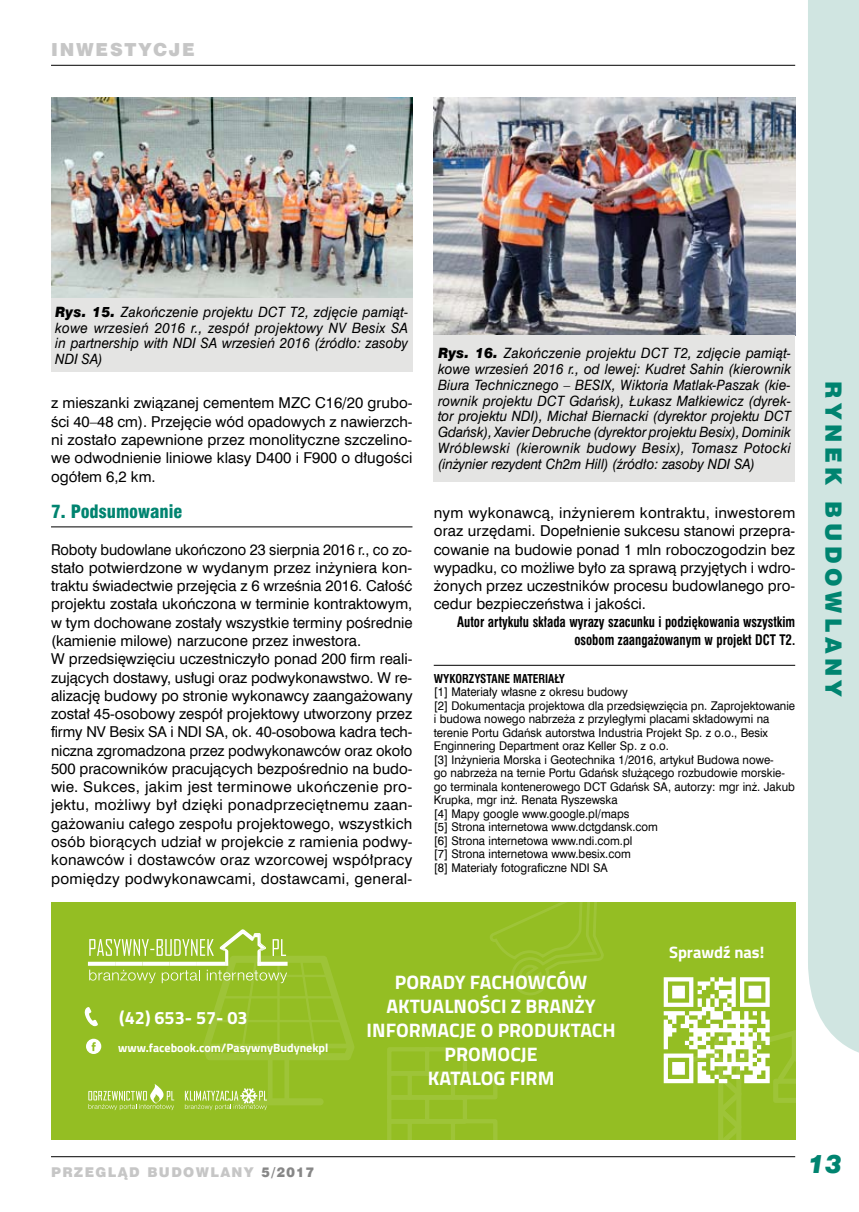
<style>
.page{position:relative;width:859px;height:1212px;background:#fff}
.page>*{position:absolute;margin:0;border:0;box-sizing:border-box;transform-origin:0 0}
.t1{font:italic 25.5px "Swis 721 Blk EU";color:#008470}
.t2{font:22.5px "Swis 721 Blk EU";color:#008470}
.t3{font:700 19.5px/24px "Titillium Web";color:#fff;text-align:center}
.t4{font:18px "Swis 721 Blk Cn EU";color:#008470}
.t5{font:700 18px "Titillium Web";color:#fff}
.t6{font:18px "Swis 721 Blk EU";letter-spacing:.1em;color:#c6c6c6}
.t7{font:700 16.5px "Titillium Web";color:#fff}
.t8{font:15px/18.3px "Swis 721 EU Normal";color:#000;text-align:justify}
.t9{font:14.25px/15.8px "Swis 721 EU Italic";letter-spacing:.005em;color:#000;text-align:justify;scale:.95 1}
.t10{font:700 14.25px/18px "Swis 721 Cn EU";color:#000;text-align:right;scale:.9 1}
.t11{font:13.5px "Swis 721 Blk EU";letter-spacing:.1em;color:#c6c6c6}
.t12{font:12px/13.5px "Swis 721 EU Normal";color:#000;scale:.95 1}
.t13{font:700 12px "Titillium Web";color:#fff}
.t14{font:700 12px "Swis 721 Cn EU";color:#000;scale:.95 1}
.s1{font-family:"Swis 721 Blk EU";font-style:italic}
.s2{color:#878787}
</style>
<div class="page">
<hr style="left:51px;top:1156px;width:744px;height:1px;background:#000">
<hr style="left:51px;top:65px;width:744px;height:1px;background:#000">
<div style="left:808px;top:0;width:51px;height:1053px;background:#d0e5e1"></div>
<hr style="left:51px;top:527px;width:361px;height:1px;background:#000">
<hr style="left:434px;top:665px;width:361px;height:1px;background:#000">
<img style="left:51px;top:98px;width:361px;height:201px">
<img style="left:434px;top:98px;width:361px;height:237px">
<div style="left:51px;top:299px;width:361px;height:73px;background:#e4e4e3"></div>
<div style="left:434px;top:335px;width:361px;height:146px;background:#e4e4e3"></div>
<div style="left:51px;top:902px;width:744px;height:238px;background:#94be23"></div>
<svg style="left:387px;top:1047px;width:110px;height:93px"></svg>
<svg style="left:490px;top:902px;width:114px;height:93px"></svg>
<svg style="left:664px;top:977px;width:131px;height:163px"></svg>
<svg style="left:84px;top:929px;width:270px;height:181px"></svg>
<p class="t6" style="left:51px;top:38px;width:26px">INWE</p>
<p class="t6" style="left:110px;top:38px;width:84px">STYCJE</p>
<p class="t9" style="left:55px;top:304px;width:373px"><span class="s1">Rys. 15.</span> Zakończenie projektu DCT T2, zdjęcie pamiąt&shy;kowe wrzesień 2016 r., zespół projektowy NV Besix SA in partnership with NDI SA wrzesień 2016 (źródło: zasoby NDI SA)</p>
<p class="t8" style="left:51px;top:394px;width:363px">z mieszanki związanej cementem MZC C16/20 grubo&shy;ści 40–48 cm). Przejęcie wód opadowych z nawierzch&shy;ni zostało zapewnione przez monolityczne szczelino&shy;we odwodnienie liniowe klasy D400 i F900 o długości ogółem 6,2 km.</p>
<p class="t4" style="left:51px;top:500px;width:133px">7. Podsumowanie</p>
<p class="t8" style="left:51px;top:541px;width:363px;text-align:left">Roboty budowlane ukończono 23 sierpnia 2016 r., co zo&shy;stało potwierdzone w wydanym przez inżyniera kon&shy;traktu świadectwie przejęcia z 6 września 2016. Całość projektu została ukończona w terminie kontraktowym, w tym dochowane zostały wszystkie terminy pośrednie (kamienie milowe) narzucone przez inwestora.<br>W przedsięwzięciu uczestniczyło ponad 200 firm reali&shy;zujących dostawy, usługi oraz podwykonawstwo. W re&shy;alizację budowy po stronie wykonawcy zaangażowany został 45-osobowy zespół projektowy utworzony przez firmy NV Besix SA i NDI SA, ok. 40-osobowa kadra tech&shy;niczna zgromadzona przez podwykonawców oraz około 500 pracowników pracujących bezpośrednio na budo&shy;wie. Sukces, jakim jest terminowe ukończenie pro&shy;jektu, możliwy był dzięki ponadprzeciętnemu zaan&shy;gażowaniu całego zespołu projektowego, wszystkich osób biorących udział w projekcie z ramienia podwy&shy;konawców i dostawców oraz wzorcowej współpracy pomiędzy podwykonawcami, dostawcami, general-</p>
<p class="t9" style="left:438px;top:346px;width:373px"><span class="s1">Rys. 16.</span> Zakończenie projektu DCT T2, zdjęcie pamiąt&shy;kowe wrzesień 2016 r., od lewej: Kudret Sahin (kierownik Biura Technicznego – BESIX, Wiktoria Matlak-Paszak (kie&shy;rownik projektu DCT Gdańsk), Łukasz Małkiewicz (dyrek&shy;tor projektu NDI), Michał Biernacki (dyrektor projektu DCT Gdańsk), Xavier Debruche (dyrektor projektu Besix), Dominik Wróblewski (kierownik budowy Besix), Tomasz Potocki (inżynier rezydent Ch2m Hill) (źródło: zasoby NDI SA)</p>
<p class="t8" style="left:434px;top:504px;width:363px">nym wykonawcą, inżynierem kontraktu, inwestorem oraz urzędami. Dopełnienie sukcesu stanowi przepra&shy;cowanie na budowie ponad 1 mln roboczogodzin bez wypadku, co możliwe było za sprawą przyjętych i wdro&shy;żonych przez uczestników procesu budowlanego pro&shy;cedur bezpieczeństwa i jakości.</p>
<p class="t10" style="left:457px;top:614px;width:377px">Autor artykułu składa wyrazy szacunku i podziękowania wszystkim osobom zaangażowanym w projekt DCT T2.</p>
<p class="t14" style="left:434px;top:671px;width:140px">WYKORZYSTANE MATERIAŁY</p>
<p class="t12" style="left:434px;top:685px;width:382px">[1] Materiały własne z okresu budowy<br>[2] Dokumentacja projektowa dla przedsięwzięcia pn. Zaprojektowanie i budowa nowego nabrzeża z przyległymi placami składowymi na terenie Portu Gdańsk autorstwa Industria Projekt Sp. z o.o., Besix Enginnering Department oraz Keller Sp. z o.o.<br>[3] Inżynieria Morska i Geotechnika 1/2016, artykuł Budowa nowe-<br>go nabrzeża na ternie Portu Gdańsk służącego rozbudowie morskie&shy;go terminala kontenerowego DCT Gdańsk SA, autorzy: mgr inż. Jakub Krupka, mgr inż. Renata Ryszewska<br>[4] Mapy google www.google.pl/maps<br>[5] Strona internetowa www.dctgdansk.com<br>[6] Strona internetowa www.ndi.com.pl<br>[7] Strona internetowa www.besix.com<br>[8] Materiały fotograficzne NDI SA</p>
<p class="t7" style="left:669px;top:939px;width:97px">Sprawdź nas!</p>
<p class="t5" style="left:119px;top:1004px;width:130px">(42) 653- 57- 03</p>
<p class="t13" style="left:118px;top:1039px;width:212px">www.facebook.com/PasywnyBudynekpl</p>
<h3 class="t3" style="left:367px;top:969px;width:251px">PORADY FACHOWCÓW<br>AKTUALNOŚCI Z BRANŻY<br>INFORMACJE O PRODUKTACH<br>PROMOCJE<br>KATALOG FIRM</h3>
<h2 class="t2" style="left:848px;top:381px;width:316px;rotate:90deg">RYNEK BUDOWLANY</h2>
<p class="t11" style="left:51px;top:1163px;width:265px">PRZEGLĄD BUDOWLANY <span class="s2">5/2017</span></p>
<h1 class="t1" style="left:808px;top:1147px;width:35px">13</h1>
</div>
